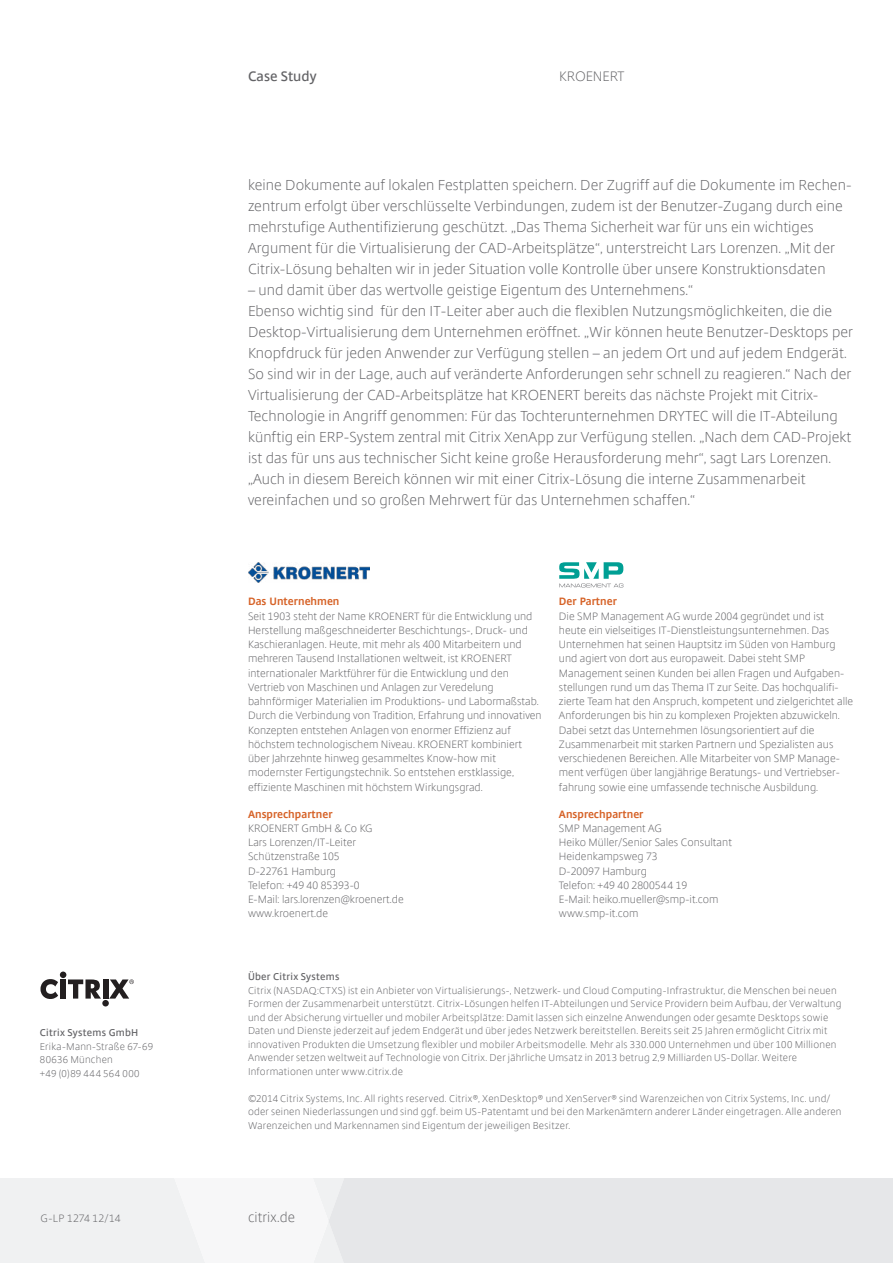
<style>
.page{position:relative;width:893px;height:1263px;background:#fff}
.page>*{position:absolute;margin:0;border:0;box-sizing:border-box;transform-origin:0 0}
.t1{font:300 14.25px/21px "Citrix Sans";letter-spacing:.005em;color:#636366}
.t2{font:300 13.5px "Citrix Sans";color:#636366}
.t3{font:600 13.5px "Citrix Sans";letter-spacing:.005em;color:#636366}
.t4{font:300 10.5px/14.2px "Citrix Sans";letter-spacing:.005em;color:#636366}
.t5{font:700 10.5px "Citrix Sans";letter-spacing:.005em;color:#d66227}
.t6{font:300 9.75px/13.5px "Citrix Sans";letter-spacing:.025em;color:#636366}
.t7{font:600 9.75px "Citrix Sans";letter-spacing:.03em;color:#636366}
</style>
<div class="page">
<div style="left:0;top:1178px;width:329px;height:85px;background:#f0f1f2"></div>
<div style="left:329px;top:1178px;width:564px;height:85px;background:#e6e7e9"></div>
<div style="left:60px;top:971px;width:6px;height:7px;background:#231f20;border-radius:50%"></div>
<div style="left:61px;top:979px;width:5px;height:19px;background:#231f20"></div>
<div style="left:102px;top:1000px;width:7px;height:6px;background:#231f20;border-radius:50%"></div>
<div style="left:103px;top:979px;width:5px;height:19px;background:#231f20"></div>
<svg style="left:40px;top:979px;width:18px;height:20px"></svg>
<svg style="left:68px;top:979px;width:33px;height:19px"></svg>
<svg style="left:109px;top:979px;width:25px;height:19px"></svg>
<svg style="left:559px;top:562px;width:64px;height:25px"></svg>
<img style="left:248px;top:562px;width:122px;height:21px">
<p class="t7" style="left:40px;top:1027px;width:100px">Citrix Systems GmbH</p>
<p class="t6" style="left:40px;top:1040px;width:115px">Erika-Mann-Straße 67-69<br>80636 München<br>+49 (0)89 444 564 000</p>
<p class="t4" style="left:40px;top:1212px;width:82px">G-LP 1274 12/14</p>
<p class="t3" style="left:248px;top:68px;width:70px">Case Study</p>
<p class="t2" style="left:559px;top:68px;width:67px">KROENERT</p>
<p class="t1" style="left:248px;top:174px;width:605px">keine Dokumente auf lokalen Festplatten speichern. Der Zugriff auf die Dokumente im Rechen&shy;zentrum erfolgt über verschlüsselte Verbindungen, zudem ist der Benutzer-Zugang durch eine mehrstufige Authentifizierung geschützt. „Das Thema Sicherheit war für uns ein wichtiges Argument für die Virtualisierung der CAD-Arbeitsplätze“, unterstreicht Lars Lorenzen. „Mit der Citrix-Lösung behalten wir in jeder Situation volle Kontrolle über unsere Konstruktionsdaten</p>
<p class="t1" style="left:248px;top:279px;width:606px">– und damit über das wertvolle geistige Eigentum des Unternehmens.“<br>Ebenso wichtig sind für den IT-Leiter aber auch die flexiblen Nutzungsmöglichkeiten, die die Desktop-Virtualisierung dem Unternehmen eröffnet. „Wir können heute Benutzer-Desktops per Knopfdruck für jeden Anwender zur Verfügung stellen – an jedem Ort und auf jedem Endgerät.<br>So sind wir in der Lage, auch auf veränderte Anforderungen sehr schnell zu reagieren.“ Nach der Virtualisierung der CAD-Arbeitsplätze hat KROENERT bereits das nächste Projekt mit Citrix-Technologie in Angriff genommen: Für das Tochterunternehmen DRYTEC will die IT-Abteilung künftig ein ERP-System zentral mit Citrix XenApp zur Verfügung stellen. „Nach dem CAD-Projekt ist das für uns aus technischer Sicht keine große Herausforderung mehr“, sagt Lars Lorenzen. „Auch in diesem Bereich können wir mit einer Citrix-Lösung die interne Zusammenarbeit vereinfachen und so großen Mehrwert für das Unternehmen schaffen.“</p>
<p class="t5" style="left:248px;top:595px;width:93px">Das Unternehmen</p>
<p class="t4" style="left:248px;top:609px;width:295px">Seit 1903 steht der Name KROENERT für die Entwicklung und Herstellung maßgeschneiderter Beschichtungs-, Druck- und Kaschieranlagen. Heute, mit mehr als 400 Mitarbeitern und mehreren Tausend Installationen weltweit, ist KROENERT internationaler Marktführer für die Entwicklung und den Vertrieb von Maschinen und Anlagen zur Veredelung bahnförmiger Materialien im Produktions- und Labormaßstab.<br>Durch die Verbindung von Tradition, Erfahrung und innovativen Konzepten entstehen Anlagen von enormer Effizienz auf höchstem technologischem Niveau. KROENERT kombiniert über Jahrzehnte hinweg gesammeltes Know-how mit modernster Fertigungstechnik. So entstehen erstklassige, effiziente Maschinen mit höchstem Wirkungsgrad.</p>
<p class="t5" style="left:248px;top:807px;width:86px">Ansprechpartner</p>
<p class="t4" style="left:248px;top:821px;width:157px">KROENERT GmbH &amp; Co KG<br>Lars Lorenzen/IT-Leiter<br>Schützenstraße 105<br>D-22761 Hamburg<br>Telefon: +49 40 85393-0<br>E-Mail: lars.lorenzen@kroenert.de www.kroenert.de</p>
<p class="t5" style="left:559px;top:595px;width:59px">Der Partner</p>
<p class="t4" style="left:559px;top:609px;width:296px">Die SMP Management AG wurde 2004 gegründet und ist heute ein vielseitiges IT-Dienstleistungsunternehmen. Das Unternehmen hat seinen Hauptsitz im Süden von Hamburg und agiert von dort aus europaweit. Dabei steht SMP Management seinen Kunden bei allen Fragen und Aufgaben&shy;stellungen rund um das Thema IT zur Seite. Das hochqualifi&shy;zierte Team hat den Anspruch, kompetent und zielgerichtet alle Anforderungen bis hin zu komplexen Projekten abzuwickeln.<br>Dabei setzt das Unternehmen lösungsorientiert auf die Zusammenarbeit mit starken Partnern und Spezialisten aus verschiedenen Bereichen. Alle Mitarbeiter von SMP Manage&shy;ment verfügen über langjährige Beratungs- und Vertriebser&shy;fahrung sowie eine umfassende technische Ausbildung.</p>
<p class="t5" style="left:559px;top:807px;width:86px">Ansprechpartner</p>
<p class="t4" style="left:559px;top:821px;width:174px">SMP Management AG<br>Heiko Müller/Senior Sales Consultant<br>Heidenkampsweg 73<br>D-20097 Hamburg<br>Telefon: +49 40 2800544 19<br>E-Mail: heiko.mueller@smp-it.com www.smp-it.com</p>
<p class="t7" style="left:248px;top:970px;width:93px">Über Citrix Systems</p>
<p class="t6" style="left:248px;top:983px;width:595px">Citrix (NASDAQ:CTXS) ist ein Anbieter von Virtualisierungs-, Netzwerk- und Cloud Computing-Infrastruktur, die Menschen bei neuen Formen der Zusammenarbeit unterstützt. Citrix-Lösungen helfen IT-Abteilungen und Service Providern beim Aufbau, der Verwaltung und der Absicherung virtueller und mobiler Arbeitsplätze: Damit lassen sich einzelne Anwendungen oder gesamte Desktops sowie Daten und Dienste jederzeit auf jedem Endgerät und über jedes Netzwerk bereitstellen. Bereits seit 25 Jahren ermöglicht Citrix mit innovativen Produkten die Umsetzung flexibler und mobiler Arbeitsmodelle. Mehr als 330.000 Unternehmen und über 100 Millionen Anwender setzen weltweit auf Technologie von Citrix. Der jährliche Umsatz in 2013 betrug 2,9 Milliarden US-Dollar. Weitere Informationen unter www.citrix.de</p>
<p class="t6" style="left:248px;top:1091px;width:595px">©2014 Citrix Systems, Inc. All rights reserved. Citrix®, XenDesktop® und XenServer® sind Warenzeichen von Citrix Systems, Inc. und/ oder seinen Niederlassungen und sind ggf. beim US-Patentamt und bei den Markenämtern anderer Länder eingetragen. Alle anderen<br>Warenzeichen und Markennamen sind Eigentum der jeweiligen Besitzer.</p>
<p class="t2" style="left:248px;top:1210px;width:48px">citrix.de</p>
</div>
